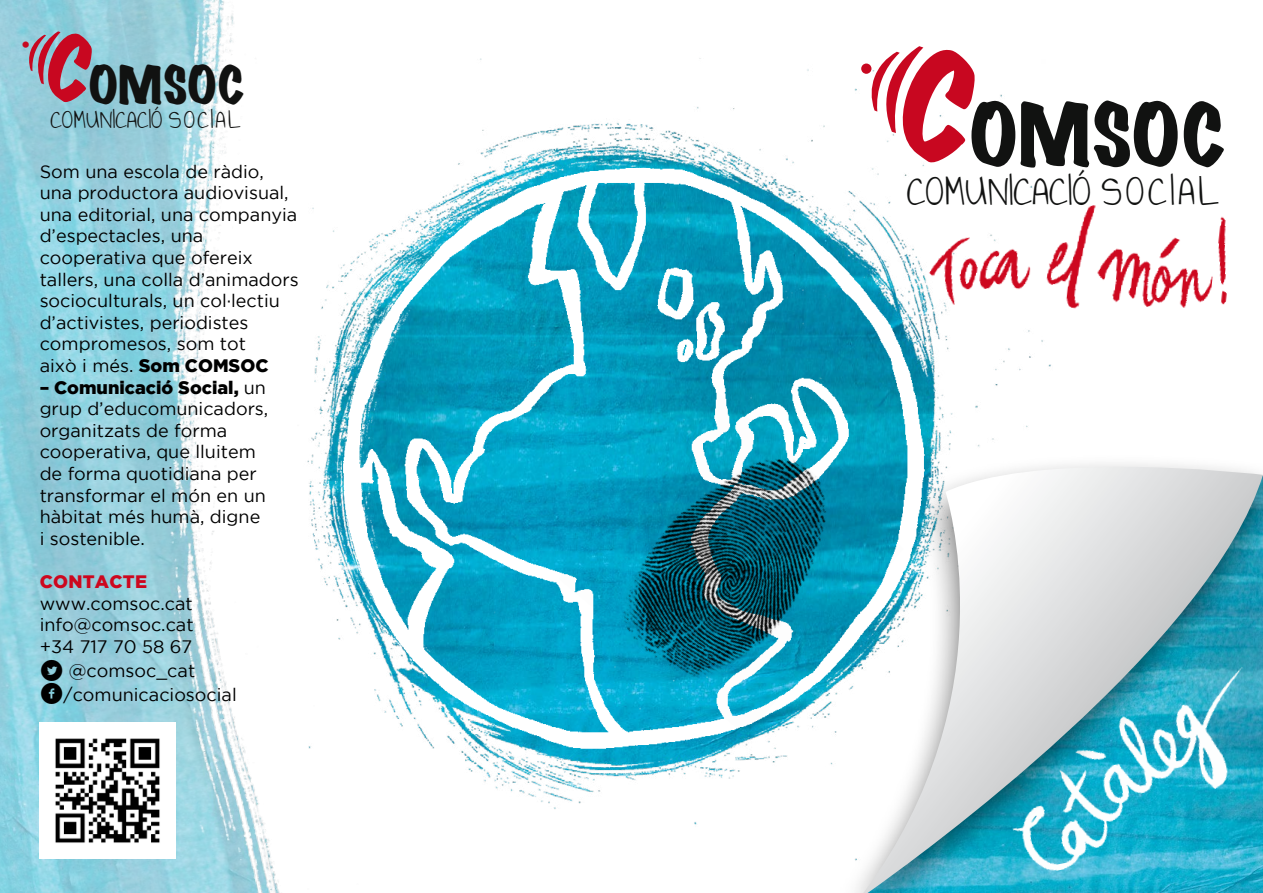
<style>
.page{position:relative;width:1263px;height:893px;background:#fff}
.page>*{position:absolute;margin:0;border:0;box-sizing:border-box;transform-origin:0 0}
.t1{font:expanded 77.25px "Marker Felt";letter-spacing:.01em;color:#111211}
.t2{font:66.15px "Chalkboard";color:#c80720}
.t3{font:expanded 46.95px "Marker Felt";letter-spacing:.01em;color:#111211}
.t4{font:44.1px "Annie Use Your Telescope";color:#111211}
.t5{font:40.35px "Chalkboard";color:#c80720}
.t6{font:26.85px "Annie Use Your Telescope";color:#111211}
.t7{font:18px/21.6px "Gotham";color:#000}
.t8{font:900 18px "Gotham";letter-spacing:.015em;color:#cd071e}
.s1{font-size:23.55px}
.s2{font-weight:900}
.s3{font-family:"Socialico";font-size:30px}
.s4{font-size:38.55px}
</style>
<div class="page">
<img style="left:0;top:0;width:280px;height:893px">
<img style="left:267px;top:35px;width:784px;height:840px">
<img style="left:326px;top:144px;width:615px;height:631px">
<img style="left:904px;top:176px;width:323px;height:167px">
<div style="left:834px;top:453px;width:429px;height:440px;background:#fff"></div>
<svg style="left:863px;top:467px;width:400px;height:426px"></svg>
<img style="left:559px;top:391px;width:345px;height:345px">
<img style="left:40px;top:723px;width:135px;height:135px">
<svg style="left:863px;top:41px;width:125px;height:129px"></svg>
<svg style="left:24px;top:28px;width:76px;height:79px;background:#90cbd9"></svg>
<h3 class="t5" style="left:19px;top:21px;width:15px">·</h3>
<h3 class="t3" style="left:89px;top:48px;width:157px">OMSOC</h3>
<h3 class="t6" style="left:50px;top:100px;width:192px">COMU<span class="s1">N</span>ICACIÓ SOCIAL</h3>
<p class="t7" style="left:40px;top:160px;width:261px">Som una escola de ràdio, una productora audiovisual, una editorial, una companyia d’espectacles, una cooperativa que ofereix tallers, una colla d’animadors socioculturals, un col·lectiu d’activistes, periodistes compromesos, som tot<br>això i més. <span class="s2">Som COMSOC</span></p>
<p class="t7" style="left:40px;top:376px;width:230px"><span class="s2">– Comunicació Social,</span> un grup d’educomunicadors, organitzats de forma cooperativa, que lluitem de forma quotidiana per transformar el món en un hàbitat més humà, digne i sostenible.</p>
<p class="t8" style="left:40px;top:571px;width:109px">Co ntacte</p>
<p class="t7" style="left:40px;top:592px;width:155px;text-align:justify">www.comsoc.cat info@comsoc.cat +34 717 70 58 67</p>
<p class="t7" style="left:40px;top:658px;width:199px;line-height:24px"><span class="s3">l</span> @comsoc_cat <span class="s3">f</span>/comunicaciosocial</p>
<h2 class="t2" style="left:855px;top:29px;width:24px">·</h2>
<h1 class="t1" style="left:969px;top:74px;width:256px">OMSOC</h1>
<h3 class="t4" style="left:907px;top:159px;width:314px">COMU<span class="s4">N</span>ICACIÓ SOCIAL</h3>
</div>
